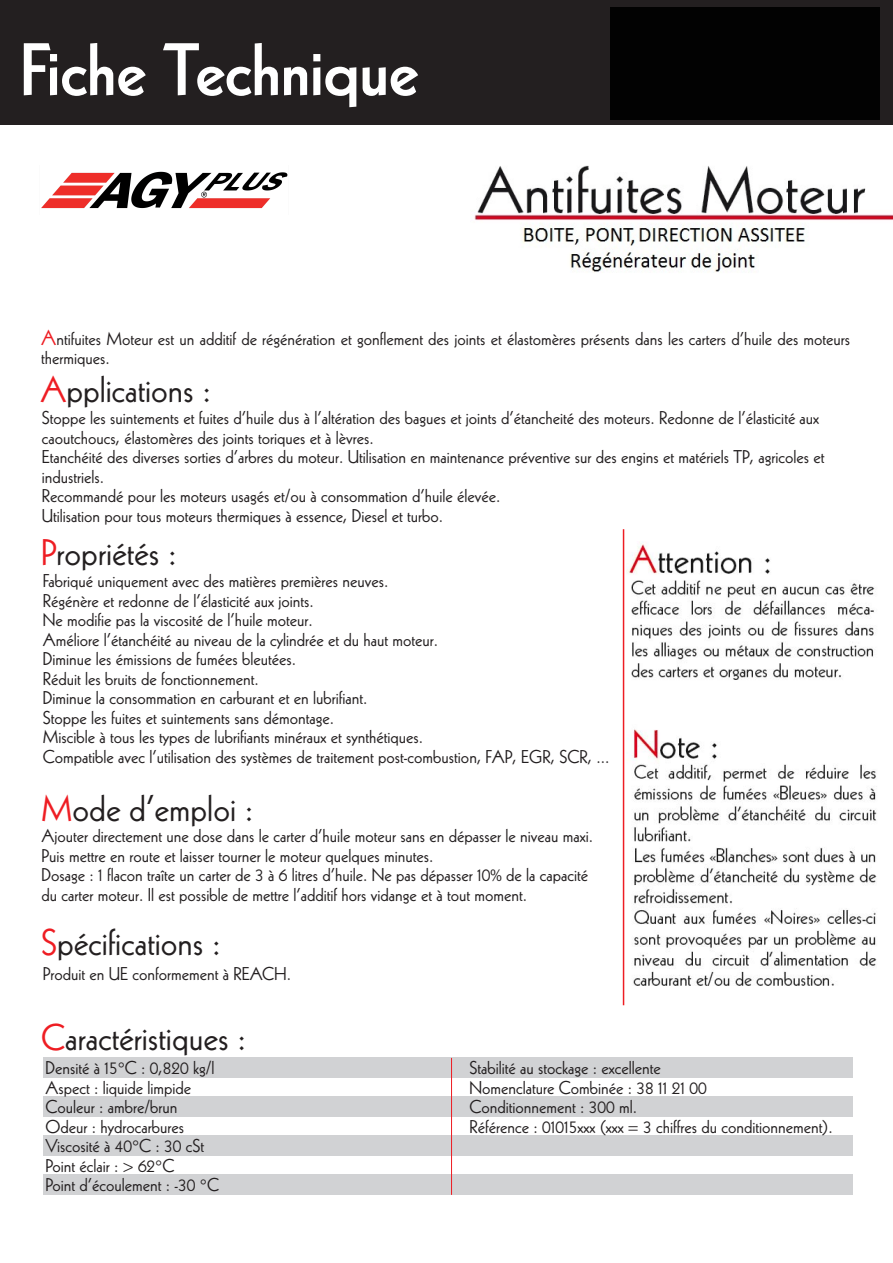
<style>
.page{position:relative;width:893px;height:1263px;background:#fff}
.page>*{position:absolute;margin:0;border:0;box-sizing:border-box;transform-origin:0 0}
.t1{font:800 72px "Kabel";color:#fff}
.t2{font:36px "Kabel";color:#231f20}
.t3{font:18px/19.5px "Kabel";color:#231f20}
.s1{font-size:21px;color:#ee1d23}
.s2{color:#ee1d23}
</style>
<div class="page">
<svg style="left:0;top:0;width:893px;height:124px;background:#191717"></svg>
<hr style="left:623px;top:529px;width:1px;height:476px;background:#ee1d23">
<div style="left:43px;top:1057px;width:810px;height:20px;background:#d1d2d4"></div>
<div style="left:43px;top:1096px;width:810px;height:20px;background:#d1d2d4"></div>
<div style="left:43px;top:1136px;width:810px;height:20px;background:#d1d2d4"></div>
<div style="left:43px;top:1175px;width:810px;height:20px;background:#d1d2d4"></div>
<hr style="left:451px;top:1058px;width:1px;height:137px;background:#ee1d23">
<img style="left:41px;top:171px;width:247px;height:38px">
<img style="left:627px;top:543px;width:250px;height:443px">
<img style="left:474px;top:165px;width:419px;height:107px">
<h1 class="t1" style="left:20px;top:28px;width:400px">Fiche Technique</h1>
<p class="t3" style="left:41px;top:329px;width:810px"><span class="s1">A</span>ntifuites Moteur est un additif de régénération et gonflement des joints et élastomères présents dans les carters d’huile des moteurs thermiques.</p>
<h2 class="t2" style="left:40px;top:368px;width:172px"><span class="s2">A</span>pplications :</h2>
<p class="t3" style="left:42px;top:408px;width:784px">Stoppe les suintements et fuites d’huile dus à l’altération des bagues et joints d’étancheité des moteurs. Redonne de l’élasticité aux caoutchoucs, élastomères des joints toriques et à lèvres.<br>Etanchéité des diverses sorties d’arbres du moteur. Utilisation en maintenance préventive sur des engins et matériels TP, agricoles et industriels.<br>Recommandé pour les moteurs usagés et/ou à consommation d’huile élevée.<br>Utilisation pour tous moteurs thermiques à essence, Diesel et turbo.</p>
<h2 class="t2" style="left:41px;top:531px;width:137px"><span class="s2">P</span>ropriétés :</h2>
<p class="t3" style="left:43px;top:571px;width:568px">Fabriqué uniquement avec des matières premières neuves.<br>Régénère et redonne de l’élasticité aux joints.<br>Ne modifie pas la viscosité de l’huile moteur.<br>Améliore l’étanchéité au niveau de la cylindrée et du haut moteur.<br>Diminue les émissions de fumées bleutées.<br>Réduit les bruits de fonctionnement.<br>Diminue la consommation en carburant et en lubrifiant.<br>Stoppe les fuites et suintements sans démontage.<br>Miscible à tous les types de lubrifiants minéraux et synthétiques.<br>Compatible avec l’utilisation des systèmes de traitement post-combustion, FAP, EGR, SCR, ...</p>
<h2 class="t2" style="left:41px;top:787px;width:214px"><span class="s2">M</span>ode d’emploi :</h2>
<p class="t3" style="left:41px;top:826px;width:553px">Ajouter directement une dose dans le carter d’huile moteur sans en dépasser le niveau maxi.<br>Puis mettre en route et laisser tourner le moteur quelques minutes.<br>Dosage : 1 flacon traîte un carter de 3 à 6 litres d’huile. Ne pas dépasser 10% de la capacité du carter moteur. Il est possible de mettre l’additif hors vidange et à tout moment.</p>
<h2 class="t2" style="left:41px;top:922px;width:181px"><span class="s2">S</span>pécifications :</h2>
<p class="t3" style="left:43px;top:964px;width:250px">Produit en UE conformement à REACH.</p>
<h2 class="t2" style="left:41px;top:1016px;width:206px"><span class="s2">C</span>aractéristiques :</h2>
<p class="t3" style="left:45px;top:1058px;width:175px">Densité à 15°C : 0,820 kg/l<br>Aspect : liquide limpide<br>Couleur : ambre/brun<br>Odeur : hydrocarbures<br>Viscosité à 40°C : 30 cSt<br>Point éclair : &gt; 62°C<br>Point d’écoulement : -30 °C</p>
<p class="t3" style="left:469px;top:1058px;width:365px">Stabilité au stockage : excellente<br>Nomenclature Combinée : 38 11 21 00<br>Conditionnement : 300 ml.<br>Référence : 01015xxx (xxx = 3 chiffres du conditionnement).</p>
</div>
